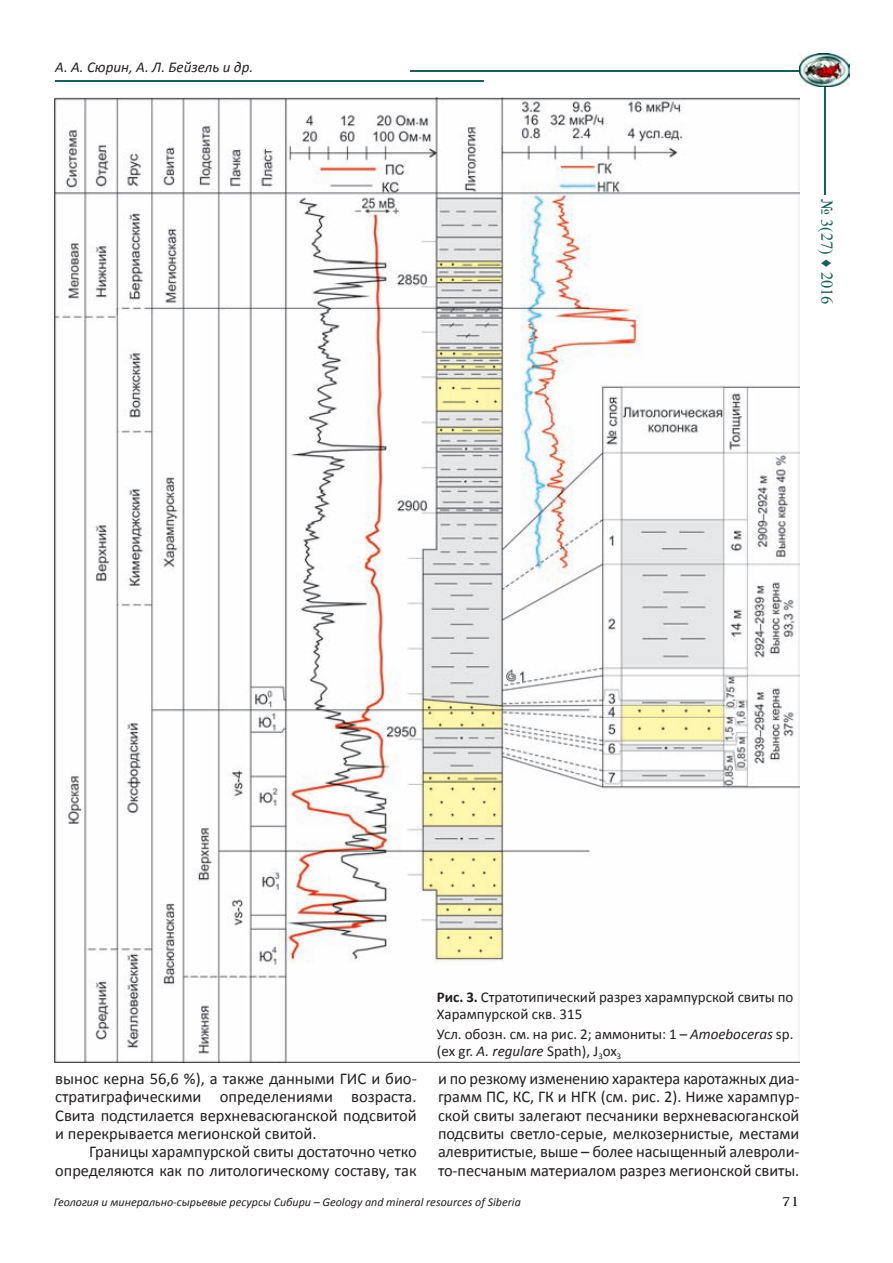
<style>
.page{position:relative;width:893px;height:1263px;background:#fff}
.page>*{position:absolute;margin:0;border:0;box-sizing:border-box;transform-origin:0 0}
.t1{font:16.5px/18.3px "Calibri";color:#231f20;text-align:justify}
.t2{font:16.5px "Times New Roman";color:#195f59}
.t3{font:15px/16.5px "Calibri";letter-spacing:-.005em;color:#231f20}
.t4{font:italic 15px "Calibri";color:#231f20}
.t5{font:13.5px "AG Benguiat";color:#231f20}
.t6{font:italic 12px "Calibri";color:#231f20}
.s1{font-weight:700}
.s2{font-style:italic}
</style>
<div class="page">
<hr style="left:824px;top:79px;width:2px;height:116px;background:#195f59">
<hr style="left:411px;top:71px;width:413px;height:1px;background:#195f59">
<hr style="left:55px;top:80px;width:428px;height:2px;background:#195f59">
<img style="left:799px;top:54px;width:51px;height:32px">
<img style="left:54px;top:98px;width:745px;height:964px">
<p class="t4" style="left:55px;top:58px;width:199px">А. А. Сюрин, А. Л. Бейзель и др.</p>
<p class="t2" style="left:838px;top:199px;width:107px;rotate:90deg">№ 3(27) ♦ 2016</p>
<p class="t1" style="left:55px;top:1068px;width:363px">вынос керна 56,6 %), а также данными ГИС и био&shy;стратиграфическими определениями возраста.<br>Свита подстилается верхневасюганской подсвитой и перекрывается мегионской свитой.</p>
<p class="t1" style="left:55px;top:1142px;width:363px;text-align:right">Границы харампурской свиты достаточно четко определяются как по литологическому составу, так</p>
<p class="t3" style="left:437px;top:988px;width:358px"><span class="s1">Рис. 3.</span> Стратотипический разрез харампурской свиты по<br>Харампурской скв. 315</p>
<p class="t3" style="left:437px;top:1025px;width:358px">Усл. обозн. см. на рис. 2; аммониты: 1 – <span class="s2">Amoeboceras</span> sp. (ex gr. <span class="s2">A. regulare</span> Spath), J<sub>3</sub>ox<sub>3</sub></p>
<p class="t1" style="left:438px;top:1068px;width:363px">и по резкому изменению характера каротажных диа&shy;грамм ПС, КС, ГК и НГК (см. рис. 2). Ниже харампур&shy;ской свиты залегают песчаники верхневасюганской подсвиты светло-серые, мелкозернистые, местами алевритистые, выше – более насыщенный алевроли&shy;то-песчаным материалом разрез мегионской свиты.</p>
<p class="t6" style="left:54px;top:1195px;width:468px">Геология и минерально-сырьевые ресурсы Сибири – Geology and mineral resources of Siberia</p>
<p class="t5" style="left:782px;top:1195px;width:19px">71</p>
</div>
